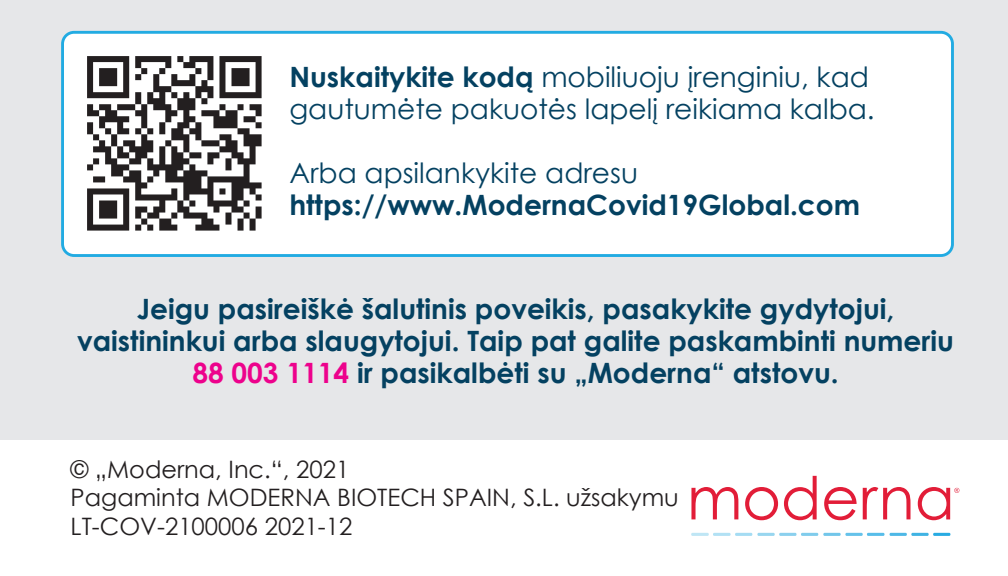
<style>
.page{position:relative;width:1008px;height:576px;background:#fff}
.page>*{position:absolute;margin:0;border:0;box-sizing:border-box;transform-origin:0 0}
.t1{font:700 28px/32px "Century Gothic";color:#044161;text-align:center}
.t2{font:28px/32px "Century Gothic";color:#044161}
.t3{font:24px "Century Gothic";color:#231f20}
.s1{font-weight:700}
.s2{color:#ed028c}
</style>
<div class="page">
<div style="left:0;top:0;width:1008px;height:439px;background:#e6e7e9"></div>
<div style="left:63px;top:32px;width:889px;height:224px;background:#fff;border-radius:12px"></div>
<div style="left:61px;top:31px;width:893px;height:226px;border:3px solid #22abe2;border-radius:12px"></div>
<img style="left:87px;top:56px;width:175px;height:175px">
<svg style="left:890px;top:533px;width:60px;height:3px"></svg>
<hr style="left:867px;top:533px;width:18px;height:3px;background:#58bde9">
<hr style="left:845px;top:533px;width:18px;height:3px;background:#65c2ea">
<hr style="left:823px;top:533px;width:18px;height:3px;background:#72c6ea">
<svg style="left:691px;top:533px;width:127px;height:3px"></svg>
<svg style="left:691px;top:487px;width:47px;height:32px"></svg>
<svg style="left:745px;top:487px;width:33px;height:33px"></svg>
<svg style="left:784px;top:476px;width:33px;height:44px"></svg>
<svg style="left:824px;top:487px;width:33px;height:33px"></svg>
<svg style="left:863px;top:487px;width:48px;height:32px"></svg>
<svg style="left:918px;top:487px;width:41px;height:33px"></svg>
<p class="t2" style="left:289px;top:60px;width:587px"><span class="s1">Nuskaitykite kodą</span> mobiliuoju įrenginiu, kad gautumėte pakuotės lapelį reikiama kalba.</p>
<p class="t2" style="left:289px;top:156px;width:350px">Arba apsilankykite adresu</p>
<p class="t1" style="left:289px;top:187px;width:572px">https://www.ModernaCovid19Global.com</p>
<p class="t1" style="left:77px;top:291px;width:878px">Jeigu pasireiškė šalutinis poveikis, pasakykite gydytojui, vaistininkui arba slaugytojui. Taip pat galite paskambinti numeriu<br><span class="s2">88 003 1114</span> ir pasikalbėti su „Moderna“ atstovu.</p>
<p class="t3" style="left:71px;top:452px;width:280px">© „Moderna, Inc.“, 2021</p>
<p class="t3" style="left:71px;top:481px;width:610px">Pagaminta MODERNA BIOTECH SPAIN, S.L. užsakymu</p>
<p class="t3" style="left:71px;top:510px;width:283px">LT-COV-2100006 2021-12</p>
</div>
